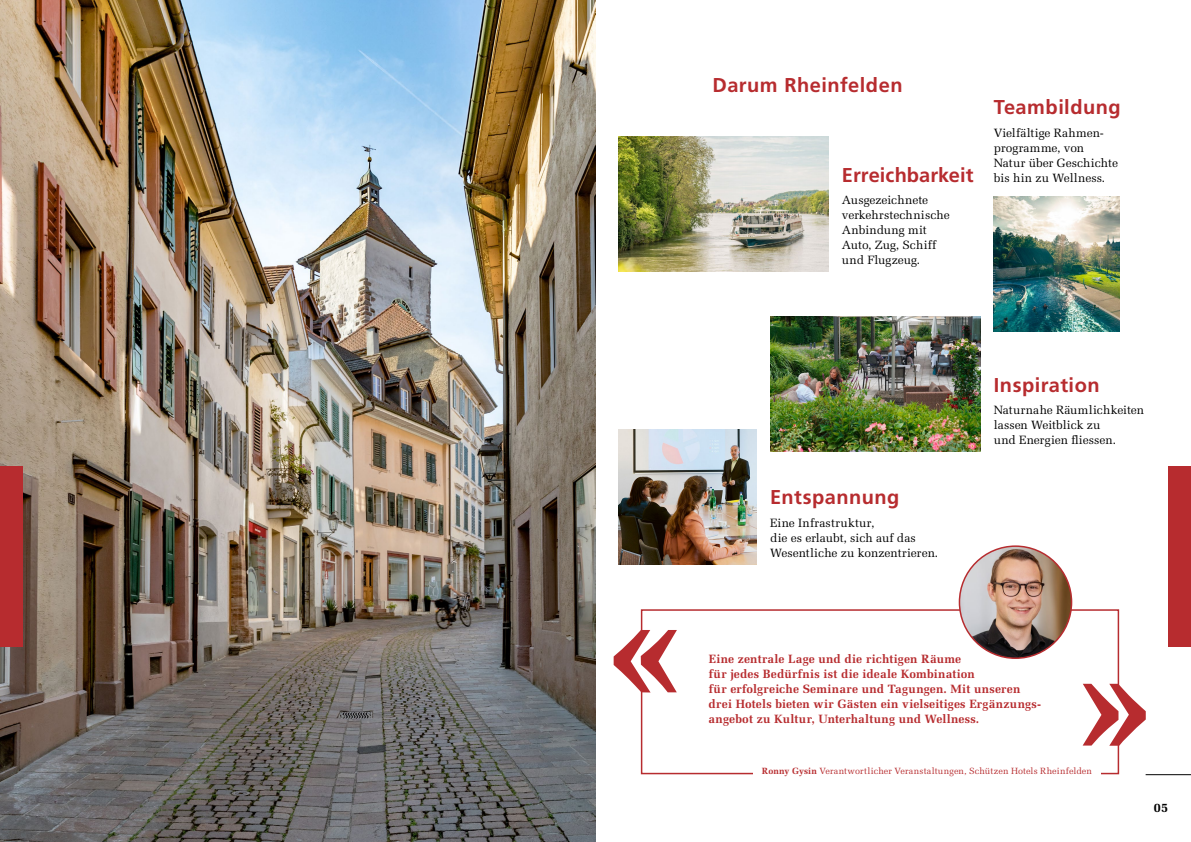
<style>
.page{position:relative;width:1191px;height:842px;background:#fff}
.page>*{position:absolute;margin:0;border:0;box-sizing:border-box;transform-origin:0 0}
.t1{font:700 20px "Frutiger LT Pro";letter-spacing:.02em;color:#b72c2f}
.t2{font:700 20px "Frutiger LT Pro";color:#b72c2f}
.t3{font:700 13px "Melior LT Pro";color:#000}
.t4{font:12px/15px "Melior LT Pro";letter-spacing:.005em;color:#000}
.t5{font:700 12px/15px "Melior LT Pro";letter-spacing:.015em;color:#b72c2f}
.t6{font:9px "Melior LT Pro";letter-spacing:.015em;color:#b72c2f}
.s1{font-weight:700}
</style>
<div class="page">
<img style="left:770px;top:317px;width:210px;height:135px">
<img style="left:993px;top:197px;width:126px;height:135px">
<img style="left:618px;top:137px;width:210px;height:135px">
<img style="left:0;top:0;width:595px;height:842px">
<img style="left:618px;top:429px;width:138px;height:135px">
<div style="left:0;top:467px;width:23px;height:180px;background:#b72c2f"></div>
<div style="left:1168px;top:467px;width:23px;height:180px;background:#b72c2f"></div>
<hr style="left:1145px;top:774px;width:46px;height:1px;background:#000">
<svg style="left:640px;top:746px;width:479px;height:29px"></svg>
<svg style="left:613px;top:609px;width:532px;height:137px"></svg>
<div style="left:753px;top:759px;width:347px;height:24px;background:#fff"></div>
<img style="left:959px;top:546px;width:112px;height:112px;border-radius:56px">
<div style="left:958px;top:545px;width:114px;height:114px;border:2px solid #b72c2f;border-radius:50%"></div>
<h1 class="t1" style="left:712px;top:73px;width:192px">Darum Rheinfelden</h1>
<h1 class="t2" style="left:842px;top:163px;width:133px">Erreichbarkeit</h1>
<p class="t4" style="left:842px;top:193px;width:109px">Ausgezeichnete verkehrstechnische<br>Anbindung mit<br>Auto, Zug, Schiff und Flugzeug.</p>
<h1 class="t1" style="left:993px;top:95px;width:128px">Teambildung</h1>
<p class="t4" style="left:993px;top:125px;width:126px">Vielfältige Rahmen&shy;programme, von<br>Natur über Geschichte bis hin zu Wellness.</p>
<h1 class="t1" style="left:770px;top:485px;width:131px">Entspannung</h1>
<p class="t4" style="left:770px;top:515px;width:170px">Eine Infrastruktur,<br>die es erlaubt, sich auf das<br>Wesentliche zu konzentrieren.</p>
<h1 class="t1" style="left:993px;top:373px;width:107px">Inspiration</h1>
<p class="t4" style="left:993px;top:403px;width:152px">Naturnahe Räumlichkeiten lassen Weitblick zu<br>und Energien fliessen.</p>
<p class="t5" style="left:708px;top:652px;width:334px">Eine zentrale Lage und die richtigen Räume<br>für jedes Bedürfnis ist die ideale Kombination<br>für erfolgreiche Seminare und Tagungen. Mit unseren drei Hotels bieten wir Gästen ein vielseitiges Ergänzungs&shy;angebot zu Kultur, Unterhaltung und Wellness.</p>
<p class="t6" style="left:762px;top:766px;width:332px"><span class="s1">Ronny Gysin</span> Verantwortlicher Veranstaltungen, Schützen Hotels Rheinfelden</p>
<p class="t3" style="left:1153px;top:799px;width:16px">05</p>
</div>
